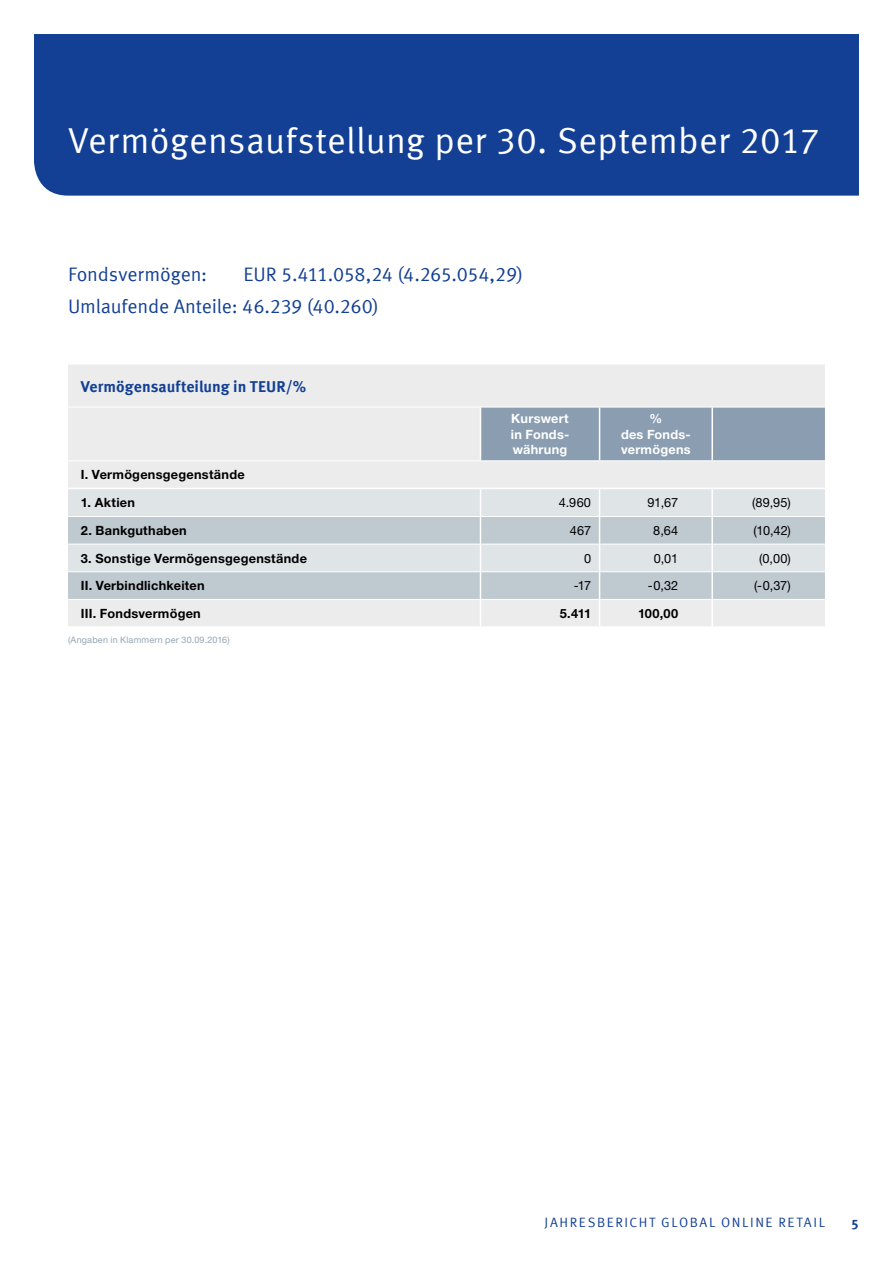
<style>
.page{position:relative;width:893px;height:1263px;background:#fff}
.page>*{position:absolute;margin:0;border:0;box-sizing:border-box;transform-origin:0 0}
.t1{font:36px "Meta Offc Pro Norm";letter-spacing:.01em;color:#fff}
.t2{font:19.5px/32px "Meta Offc Pro Norm";letter-spacing:-.01em;color:#134094}
.t3{font:700 15.75px "Meta Offc Pro";color:#134094}
.t4{font:13.5px "Meta Offc Pro Norm";letter-spacing:.115em;color:#134094}
.t5{font:700 13.5px "Meta Offc Pro";color:#134094}
.t6{font:700 12.75px "Helvetica Neue LTW1 G";letter-spacing:.02em;color:#000}
.t7{font:12.75px "Helvetica Neue LTW1 G";color:#000}
.t8{font:700 12.75px/15.9px "Helvetica Neue LTW1 G";letter-spacing:.02em;color:#fff;text-align:justify}
.t9{font:9px "Helvetica Neue LTW1 G";letter-spacing:.025em;color:#94a5b0}
</style>
<div class="page">
<div style="left:34px;top:34px;width:825px;height:162px;background:#134094"></div>
<div style="left:68px;top:365px;width:757px;height:123px;background:#ececed"></div>
<div style="left:481px;top:408px;width:344px;height:52px;background:#8b9eb1"></div>
<hr style="left:68px;top:407px;width:412px;height:1px;background:#fff">
<hr style="left:480px;top:407px;width:120px;height:1px;background:#fff">
<hr style="left:600px;top:407px;width:112px;height:1px;background:#fff">
<hr style="left:712px;top:407px;width:113px;height:1px;background:#fff">
<hr style="left:68px;top:460px;width:412px;height:1px;background:#fff">
<hr style="left:480px;top:460px;width:120px;height:1px;background:#fff">
<hr style="left:600px;top:460px;width:112px;height:1px;background:#fff">
<hr style="left:712px;top:460px;width:113px;height:1px;background:#fff">
<hr style="left:480px;top:407px;width:1px;height:53px;background:#fff">
<hr style="left:599px;top:407px;width:1px;height:53px;background:#fff">
<svg style="left:68px;top:489px;width:757px;height:137px;background:#d6dbdf"></svg>
<hr style="left:711px;top:407px;width:2px;height:53px;background:#fff">
<hr style="left:711px;top:489px;width:2px;height:27px;background:#fff">
<hr style="left:711px;top:516px;width:2px;height:28px;background:#fff">
<hr style="left:711px;top:544px;width:2px;height:28px;background:#fff">
<hr style="left:711px;top:572px;width:2px;height:27px;background:#fff">
<hr style="left:711px;top:599px;width:2px;height:27px;background:#fff">
<h1 class="t1" style="left:68px;top:113px;width:754px">Vermögensaufstellung per 30. September 2017</h1>
<h2 class="t2" style="left:68px;top:257px;width:457px;text-indent:176px">EUR 5.411.058,24 (4.265.054,29)<br>Umlaufende Anteile: 46.239 (40.260)</h2>
<h2 class="t2" style="left:68px;top:257px;width:141px">Fondsvermögen:</h2>
<p class="t3" style="left:81px;top:374px;width:227px">Vermögensaufteilung in TEUR/%</p>
<p class="t8" style="left:511px;top:410px;width:60px">Kurswert in Fonds&shy;währung</p>
<p class="t8" style="left:621px;top:410px;width:71px;text-align:center">%<br>des Fonds&shy;vermögens</p>
<p class="t6" style="left:81px;top:467px;width:165px">I. Vermögensgegenstände</p>
<p class="t6" style="left:81px;top:495px;width:56px">1. Aktien</p>
<p class="t7" style="left:559px;top:495px;width:34px">4.960</p>
<p class="t7" style="left:647px;top:495px;width:32px">91,67</p>
<p class="t7" style="left:752px;top:495px;width:40px">(89,95)</p>
<p class="t6" style="left:81px;top:522px;width:108px">2. Bankguthaben</p>
<p class="t7" style="left:570px;top:522px;width:23px">467</p>
<p class="t7" style="left:653px;top:522px;width:27px">8,64</p>
<p class="t7" style="left:753px;top:522px;width:39px">(10,42)</p>
<p class="t6" style="left:81px;top:550px;width:228px">3. Sonstige Vermögensgegenstände</p>
<p class="t7" style="left:584px;top:550px;width:9px">0</p>
<p class="t7" style="left:654px;top:550px;width:26px">0,01</p>
<p class="t7" style="left:759px;top:550px;width:33px">(0,00)</p>
<p class="t6" style="left:81px;top:578px;width:125px">II. Verbindlichkeiten</p>
<p class="t7" style="left:574px;top:578px;width:19px">-17</p>
<p class="t7" style="left:648px;top:578px;width:32px">-0,32</p>
<p class="t7" style="left:754px;top:578px;width:38px">(-0,37)</p>
<p class="t6" style="left:81px;top:605px;width:122px">III. Fondsvermögen</p>
<p class="t6" style="left:560px;top:605px;width:33px">5.411</p>
<p class="t6" style="left:638px;top:605px;width:42px">100,00</p>
<p class="t9" style="left:68px;top:635px;width:163px">(Angaben in Klammern per 30.09.2016)</p>
<p class="t4" style="left:545px;top:1211px;width:145px">JAHRESBERICHT globa</p>
<p class="t4" style="left:709px;top:1211px;width:78px">l online retai</p>
<p class="t4" style="left:819px;top:1211px;width:8px">l</p>
<p class="t5" style="left:851px;top:1214px;width:9px">5</p>
</div>
